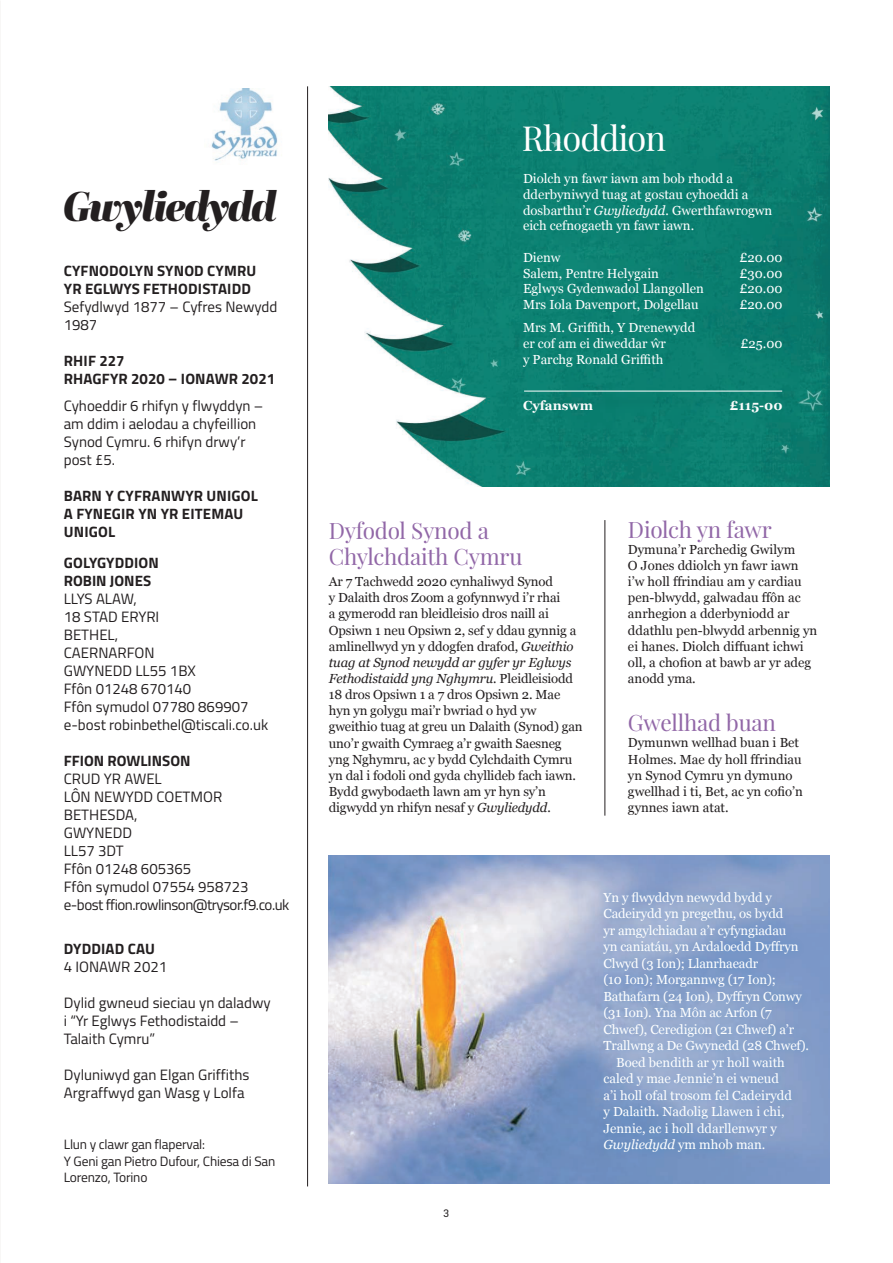
<style>
.page{position:relative;width:893px;height:1263px;background:#fff}
.page>*{position:absolute;margin:0;border:0;box-sizing:border-box;transform-origin:0 0}
.t1{font:italic 41.4px "Abril Fatface";letter-spacing:-.05em;color:#231f20}
.t2{font:34.5px "Playfair Display";letter-spacing:-.03em;color:#fff}
.t3{font:22.5px/25.5px "Playfair Display";letter-spacing:-.01em;color:#9167a7}
.t4{font:15px/18px "Titillium";color:#231f20}
.t5{font:700 15px/18px "Titillium";letter-spacing:.01em;color:#231f20}
.t6{font:13.5px/16.5px "Titillium";letter-spacing:-.015em;color:#231f20}
.t7{font:13.2px/16.2px "Georgia";letter-spacing:-.01em;color:#231f20}
.t8{font:13.2px/15.8px "Georgia";color:#fff}
.t9{font:italic 13.2px "Georgia";color:#fff}
.t10{font:700 13.2px "Georgia";color:#fff}
.t11{font:10.5px "Roboto Slab";color:#231f20}
.s1{font-style:italic}
.s2{font-style:normal}
</style>
<div class="page">
<img style="left:329px;top:856px;width:500px;height:328px">
<hr style="left:307px;top:86px;width:1px;height:1100px;background:#231f20">
<img style="left:211px;top:88px;width:67px;height:73px">
<img style="left:329px;top:86px;width:500px;height:400px">
<div style="left:596px;top:884px;width:219px;height:276px;background:#1b85c7;opacity:.37"></div>
<div style="left:528px;top:393px;width:271px;height:17px;background:#0b7d6f"></div>
<hr style="left:524px;top:391px;width:258px;height:1px;background:#fff">
<hr style="left:605px;top:520px;width:1px;height:296px;background:#231f20">
<h1 class="t1" style="left:63px;top:177px;width:216px">Gwyliedydd</h1>
<p class="t5" style="left:64px;top:261px;width:194px">CYFNODOLYN SYNOD CYMRU<br>YR EGLWYS FETHODISTAIDD</p>
<p class="t4" style="left:64px;top:297px;width:215px">Sefydlwyd 1877 – Cyfres Newydd<br>1987</p>
<p class="t5" style="left:64px;top:351px;width:213px">RHIF 227<br>RHAGFYR 2020 – IONAWR 2021</p>
<p class="t4" style="left:64px;top:396px;width:201px">Cyhoeddir 6 rhifyn y flwyddyn – am ddim i aelodau a chyfeillion<br>Synod Cymru. 6 rhifyn drwy’r post £5.</p>
<p class="t5" style="left:64px;top:486px;width:196px">BARN Y CYFRANWYR UNIGOL<br>A FYNEGIR YN YR EITEMAU<br>UNIGOL</p>
<p class="t5" style="left:64px;top:552px;width:97px">GOLYGYDDION<br>ROBIN JONES</p>
<p class="t4" style="left:64px;top:589px;width:206px">LLYS ALAW,<br>18 STAD ERYRI<br>BETHEL,<br>CAERNARFON<br>GWYNEDD LL55 1BX<br>Ffôn 01248 670140<br>Ffôn symudol 07780 869907 e-bost robinbethel@tiscali.co.uk</p>
<p class="t5" style="left:64px;top:750px;width:128px">FFION ROWLINSON</p>
<p class="t4" style="left:64px;top:769px;width:227px">CRUD YR AWEL<br>LÔN NEWYDD COETMOR<br>BETHESDA,<br>GWYNEDD<br>LL57 3DT<br>Ffôn 01248 605365<br>Ffôn symudol 07554 958723 e-bost ffion.rowlinson@trysor.f9.co.uk</p>
<p class="t5" style="left:64px;top:939px;width:93px">DYDDIAD CAU</p>
<p class="t4" style="left:64px;top:957px;width:105px">4 IONAWR 2021</p>
<p class="t4" style="left:64px;top:993px;width:208px">Dylid gwneud sieciau yn daladwy i “Yr Eglwys Fethodistaidd –<br>Talaith Cymru”</p>
<p class="t4" style="left:64px;top:1065px;width:187px">Dyluniwyd gan Elgan Griffiths<br>Argraffwyd gan Wasg y Lolfa</p>
<p class="t6" style="left:64px;top:1135px;width:213px">Llun y clawr gan flaperval:<br>Y Geni gan Pietro Dufour, Chiesa di San<br>Lorenzo, Torino</p>
<h2 class="t2" style="left:522px;top:116px;width:145px">Rhoddion</h2>
<p class="t8" style="left:523px;top:170px;width:251px">Diolch yn fawr iawn am bob rhodd a dderbyniwyd tuag at gostau cyhoeddi a dosbarthu’r <span class="s1">Gwyliedydd.</span> Gwerthfawrogwn eich cefnogaeth yn fawr iawn.</p>
<p class="t8" style="left:523px;top:249px;width:39px">Dienw</p>
<p class="t8" style="left:739px;top:249px;width:45px">£20.00</p>
<p class="t8" style="left:523px;top:265px;width:138px">Salem, Pentre Helygain</p>
<p class="t8" style="left:739px;top:265px;width:45px">£30.00</p>
<p class="t8" style="left:523px;top:280px;width:182px">Eglwys Gydenwadol Llangollen</p>
<p class="t8" style="left:739px;top:280px;width:45px">£20.00</p>
<p class="t8" style="left:523px;top:296px;width:177px">Mrs Iola Davenport, Dolgellau</p>
<p class="t8" style="left:739px;top:296px;width:45px">£20.00</p>
<p class="t8" style="left:523px;top:319px;width:174px">Mrs M. Griffith, Y Drenewydd er cof am ei diweddar ŵr</p>
<p class="t8" style="left:740px;top:335px;width:44px">£25.00</p>
<p class="t8" style="left:523px;top:351px;width:142px">y Parchg Ronald Griffith</p>
<p class="t10" style="left:523px;top:396px;width:72px">Cyfanswm</p>
<p class="t10" style="left:729px;top:396px;width:55px">£115-00</p>
<h3 class="t3" style="left:329px;top:518px;width:195px">Dyfodol Synod a<br>Chylchdaith Cymru</h3>
<p class="t7" style="left:329px;top:573px;width:255px">Ar 7 Tachwedd 2020 cynhaliwyd Synod<br>y Dalaith dros Zoom a gofynnwyd i’r rhai<br>a gymerodd ran bleidleisio dros naill ai Opsiwn 1 neu Opsiwn 2, sef y ddau gynnig a amlinellwyd yn y ddogfen drafod, <span class="s1">Gweithio tuag at Synod newydd ar gyfer yr Eglwys Fethodistaidd yng Nghymru.</span> Pleidleisiodd 18 dros Opsiwn 1 a 7 dros Opsiwn 2. Mae hyn yn golygu mai’r bwriad o hyd yw gweithio tuag at greu un Dalaith (Synod) gan uno’r gwaith Cymraeg a’r gwaith Saesneg yng Nghymru, ac y bydd Cylchdaith Cymru yn dal i fodoli ond gyda chyllideb fach iawn.<br>Bydd gwybodaeth lawn am yr hyn sy’n digwydd yn rhifyn nesaf y <span class="s1">Gwyliedydd.</span></p>
<h3 class="t3" style="left:628px;top:516px;width:145px">Diolch yn fawr</h3>
<p class="t7" style="left:628px;top:541px;width:191px">Dymuna’r Parchedig Gwilym<br>O Jones ddiolch yn fawr iawn i’w holl ffrindiau am y cardiau pen-blwydd, galwadau ffôn ac anrhegion a dderbyniodd ar ddathlu pen-blwydd arbennig yn ei hanes. Diolch diffuant ichwi oll, a chofion at bawb ar yr adeg anodd yma.</p>
<h3 class="t3" style="left:628px;top:710px;width:149px">Gwellhad buan</h3>
<p class="t7" style="left:628px;top:734px;width:177px">Dymunwn wellhad buan i Bet<br>Holmes. Mae dy holl ffrindiau yn Synod Cymru yn dymuno gwellhad i ti, Bet, ac yn cofio’n gynnes iawn atat.</p>
<p class="t11" style="left:444px;top:1205px;width:7px">3</p>
<p class="t8" style="left:603px;top:889px;width:170px">Yn y flwyddyn newydd bydd y</p>
<p class="t8" style="left:603px;top:905px;width:181px">Cadeirydd yn pregethu, os bydd</p>
<p class="t8" style="left:603px;top:922px;width:184px">yr amgylchiadau a’r cyfyngiadau</p>
<p class="t8" style="left:603px;top:938px;width:197px">yn caniatáu, yn Ardaloedd Dyffryn</p>
<p class="t8" style="left:603px;top:955px;width:156px">Clwyd (3 Ion); Llanrhaeadr</p>
<p class="t8" style="left:603px;top:971px;width:174px">(10 Ion); Morgannwg (17 Ion);</p>
<p class="t8" style="left:603px;top:988px;width:200px">Bathafarn (24 Ion), Dyffryn Conwy</p>
<p class="t8" style="left:603px;top:1004px;width:170px">(31 Ion). Yna Môn ac Arfon (7</p>
<p class="t8" style="left:603px;top:1021px;width:192px">Chwef), Ceredigion (21 Chwef) a’r</p>
<p class="t8" style="left:603px;top:1037px;width:207px">Trallwng a De Gwynedd (28 Chwef).</p>
<p class="t8" style="left:616px;top:1054px;width:170px">Boed bendith ar yr holl waith</p>
<p class="t8" style="left:603px;top:1070px;width:177px">caled y mae Jennie’n ei wneud</p>
<p class="t8" style="left:603px;top:1087px;width:190px">a’i holl ofal trosom fel Cadeirydd</p>
<p class="t8" style="left:603px;top:1103px;width:183px">y Dalaith. Nadolig Llawen i chi,</p>
<p class="t8" style="left:603px;top:1120px;width:175px">Jennie, ac i holl ddarllenwyr y</p>
<p class="t9" style="left:603px;top:1135px;width:164px">Gwyliedydd <span class="s2">ym mhob man.</span></p>
</div>
